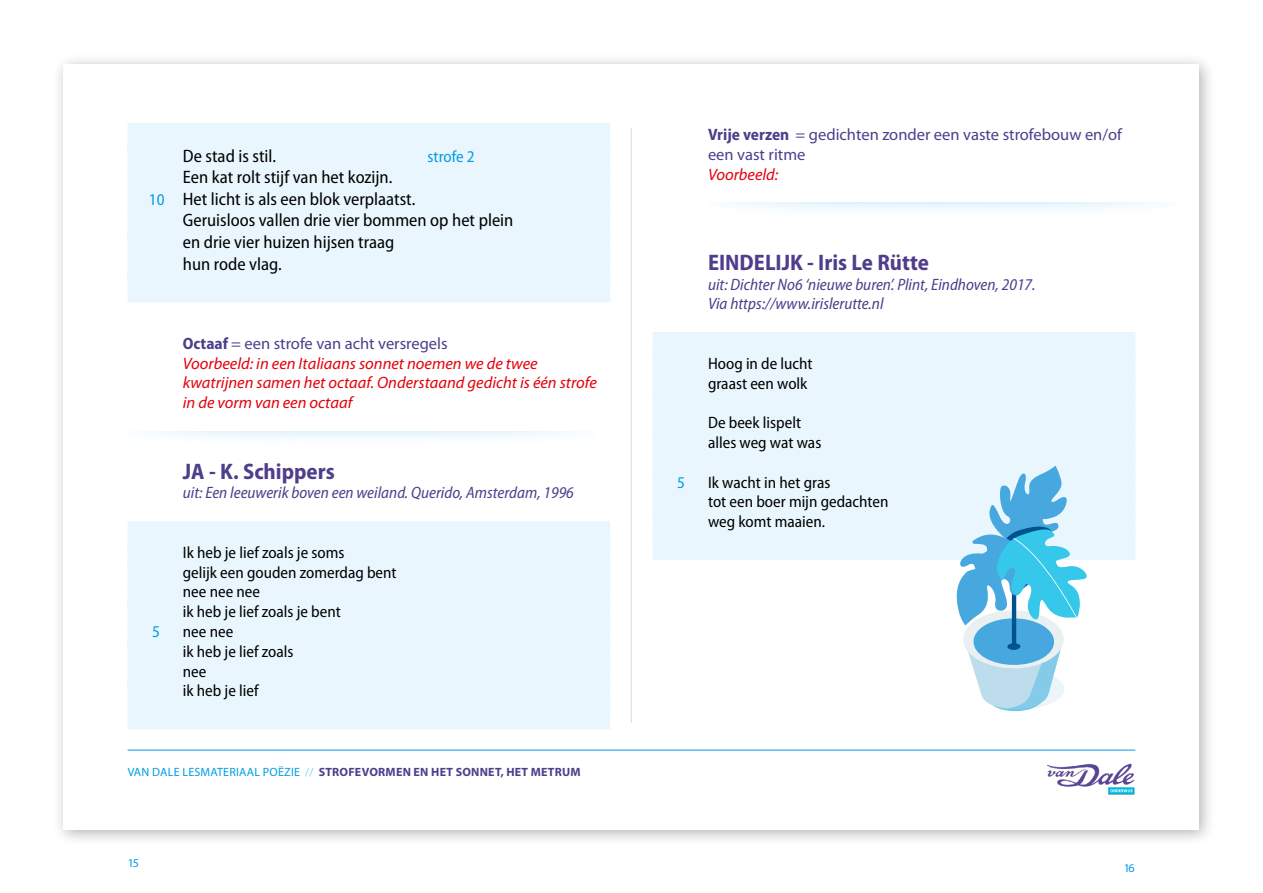
<style>
.page{position:relative;width:1263px;height:893px;background:#fff}
.page>*{position:absolute;margin:0;border:0;box-sizing:border-box;transform-origin:0 0}
.t1{font:700 semi-condensed 22.5px "Myriad Pro";color:#4e3e8b}
.t2{font:semi-condensed 18px "Myriad Pro";color:#000}
.t3{font:semi-condensed 16.5px/19.8px "Myriad Pro";color:#000}
.t4{font:italic 16.5px/19.8px "Myriad Pro";color:#e3000b}
.t5{font:italic semi-condensed 16.5px/19.8px "Myriad Pro";color:#4e3e8b}
.t6{font:16.5px/19.8px "Myriad Pro";color:#4e3e8b}
.t7{font:semi-condensed 16.5px "Myriad Pro";color:#009ee3}
.t8{font:700 12px "Myriad Pro";letter-spacing:.02em;color:#4e3e8b}
.t9{font:12px "Myriad Pro";color:#009ee3}
.s1{font-size:16.5px;color:#009ee3}
.s2{font-weight:700;font-style:normal;font-stretch:semi-condensed;color:#4e3e8b}
.s3{font-style:normal;color:#4e3e8b}
.s4{font-weight:400;color:#009ee3}
.s5{font-weight:400;color:#82d0f5}
.s6{font-weight:700;font-stretch:semi-condensed}
</style>
<div class="page">
<div style="left:52px;top:53px;width:1164px;height:793px;background:#000;opacity:.3"></div>
<div style="left:63px;top:64px;width:1136px;height:765px;background:#fff"></div>
<hr style="left:128px;top:750px;width:1007px;height:1px;background:#009ee3">
<img style="left:1047px;top:763px;width:88px;height:32px">
<hr style="left:631px;top:128px;width:1px;height:595px;background:#000">
<div style="left:128px;top:123px;width:482px;height:30px;background:#eaf6fe"></div>
<div style="left:128px;top:145px;width:482px;height:30px;background:#eaf6fe"></div>
<div style="left:128px;top:166px;width:482px;height:30px;background:#eaf6fe"></div>
<div style="left:128px;top:188px;width:482px;height:30px;background:#eaf6fe"></div>
<div style="left:128px;top:209px;width:482px;height:30px;background:#eaf6fe"></div>
<div style="left:128px;top:231px;width:482px;height:30px;background:#eaf6fe"></div>
<div style="left:128px;top:253px;width:482px;height:30px;background:#eaf6fe"></div>
<div style="left:128px;top:272px;width:482px;height:30px;background:#eaf6fe"></div>
<div style="left:128px;top:521px;width:482px;height:30px;background:#eaf6fe"></div>
<div style="left:128px;top:541px;width:482px;height:30px;background:#eaf6fe"></div>
<div style="left:128px;top:561px;width:482px;height:30px;background:#eaf6fe"></div>
<div style="left:128px;top:580px;width:482px;height:30px;background:#eaf6fe"></div>
<div style="left:128px;top:600px;width:482px;height:30px;background:#eaf6fe"></div>
<div style="left:128px;top:620px;width:482px;height:30px;background:#eaf6fe"></div>
<div style="left:128px;top:640px;width:482px;height:30px;background:#eaf6fe"></div>
<div style="left:128px;top:660px;width:482px;height:30px;background:#eaf6fe"></div>
<div style="left:128px;top:679px;width:482px;height:30px;background:#eaf6fe"></div>
<div style="left:128px;top:699px;width:482px;height:30px;background:#eaf6fe"></div>
<div style="left:653px;top:332px;width:482px;height:30px;background:#eaf6fe"></div>
<div style="left:653px;top:352px;width:482px;height:30px;background:#eaf6fe"></div>
<div style="left:653px;top:372px;width:482px;height:30px;background:#eaf6fe"></div>
<div style="left:653px;top:391px;width:482px;height:30px;background:#eaf6fe"></div>
<div style="left:653px;top:411px;width:482px;height:30px;background:#eaf6fe"></div>
<div style="left:653px;top:431px;width:482px;height:30px;background:#eaf6fe"></div>
<div style="left:653px;top:451px;width:482px;height:30px;background:#eaf6fe"></div>
<div style="left:653px;top:471px;width:482px;height:30px;background:#eaf6fe"></div>
<div style="left:653px;top:490px;width:482px;height:30px;background:#eaf6fe"></div>
<div style="left:653px;top:510px;width:482px;height:30px;background:#eaf6fe"></div>
<div style="left:653px;top:530px;width:482px;height:30px;background:#eaf6fe"></div>
<svg style="left:956px;top:466px;width:131px;height:246px"></svg>
<p class="t2" style="left:183px;top:146px;width:95px">De stad is stil.</p>
<p class="t7" style="left:428px;top:147px;width:49px">strofe 2</p>
<p class="t2" style="left:183px;top:167px;width:211px">Een kat rolt stijf van het kozijn.</p>
<p class="t2" style="left:149px;top:189px;width:268px"><span class="s1">10</span> Het licht is als een blok verplaatst.</p>
<p class="t2" style="left:183px;top:211px;width:332px">Geruisloos vallen drie vier bommen op het plein</p>
<p class="t2" style="left:183px;top:232px;width:213px">en drie vier huizen hijsen traag</p>
<p class="t2" style="left:183px;top:254px;width:100px">hun rode vlag.</p>
<p class="t4" style="left:183px;top:334px;width:416px"><span class="s2">Octaaf</span> <span class="s3">= een strofe van acht versregels<br></span>Voorbeeld: in een Italiaans sonnet noemen we de twee kwatrijnen samen het octaaf. Onderstaand gedicht is één strofe in de vorm van een octaaf</p>
<h1 class="t1" style="left:183px;top:459px;width:153px">JA - K. Schippers</h1>
<p class="t5" style="left:183px;top:483px;width:392px">uit: Een leeuwerik boven een weiland. Querido, Amsterdam, 1996</p>
<p class="t3" style="left:183px;top:543px;width:215px">Ik heb je lief zoals je soms<br>gelijk een gouden zomerdag bent nee nee nee<br>ik heb je lief zoals je bent</p>
<p class="t7" style="left:152px;top:623px;width:9px">5</p>
<p class="t3" style="left:183px;top:622px;width:112px">nee nee<br>ik heb je lief zoals nee<br>ik heb je lief</p>
<p class="t8" style="left:128px;top:765px;width:454px"><span class="s4">VAN DALE LESMATERIAAL POËZIE</span> <span class="s5">//</span> STROFEVORMEN EN HET SONNET, HET METRUM</p>
<p class="t9" style="left:128px;top:857px;width:12px">15</p>
<p class="t6" style="left:708px;top:125px;width:415px"><span class="s6">Vrije verzen</span> = gedichten zonder een vaste strofebouw en/of een vast ritme</p>
<p class="t4" style="left:708px;top:164px;width:72px">Voorbeeld:</p>
<h1 class="t1" style="left:708px;top:250px;width:222px">EINDELIJK - Iris Le Rütte</h1>
<p class="t5" style="left:708px;top:275px;width:329px">uit: Dichter No6 ‘nieuwe buren’. Plint, Eindhoven, 2017.<br>Via https://www.irislerutte.nl</p>
<p class="t3" style="left:708px;top:354px;width:106px">Hoog in de lucht graast een wolk</p>
<p class="t3" style="left:708px;top:413px;width:115px">De beek lispelt alles weg wat was</p>
<p class="t7" style="left:677px;top:473px;width:9px">5</p>
<p class="t3" style="left:708px;top:473px;width:182px">Ik wacht in het gras<br>tot een boer mijn gedachten weg komt maaien.</p>
<p class="t9" style="left:1124px;top:861px;width:12px">16</p>
</div>
